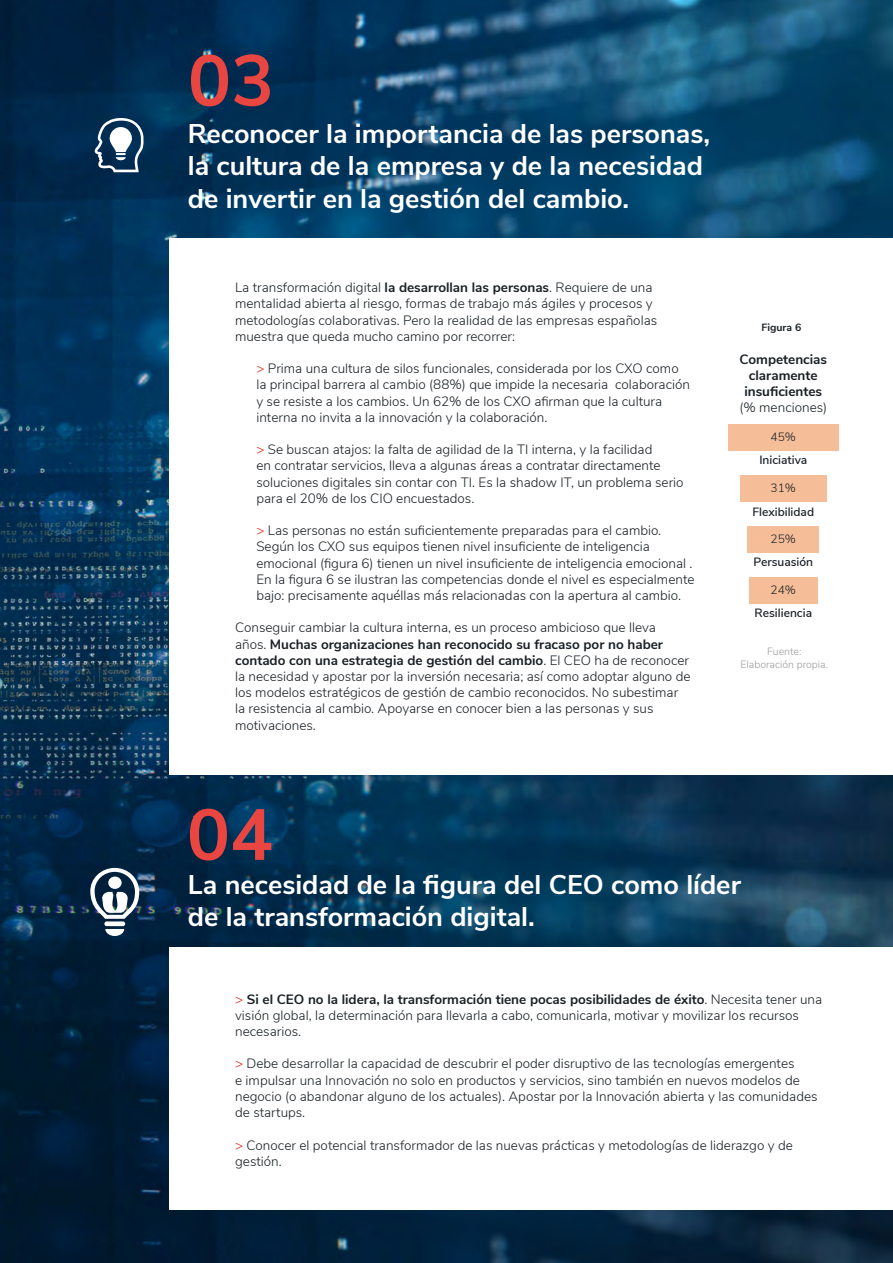
<style>
.page{position:relative;width:893px;height:1263px;background:#fff}
.page>*{position:absolute;margin:0;border:0;box-sizing:border-box;transform-origin:0 0}
.t1{font:700 72px "Nunito Sans";color:#e94541}
.t2{font:700 27px/32.4px "Nunito Sans";color:#fff}
.t3{font:300 13.5px/16.2px "Nunito Sans";color:#1a2025}
.t4{font:700 13.5px/16.2px "Nunito Sans";color:#1a2025;text-align:center}
.t5{font:600 12px "Nunito Sans";color:#1a2025}
.t6{font:300 12px "Nunito Sans";color:#1a2025}
.t7{font:300 10.5px/12.6px "Nunito Sans";color:#9d9d9c;text-align:center}
.t8{font:700 10.5px "Nunito Sans";color:#1a2025}
.s1{font-weight:700}
.s2{color:#e41f13}
</style>
<div class="page">
<img style="left:0;top:0;width:893px;height:1263px">
<div style="left:170px;top:238px;width:723px;height:537px;background:#fff"></div>
<div style="left:170px;top:948px;width:723px;height:262px;background:#fff"></div>
<div style="left:728px;top:424px;width:111px;height:27px;background:#f6be98"></div>
<div style="left:740px;top:475px;width:86px;height:27px;background:#f6be98"></div>
<div style="left:747px;top:526px;width:72px;height:27px;background:#f6be98"></div>
<div style="left:749px;top:577px;width:69px;height:27px;background:#f6be98"></div>
<div style="left:104px;top:921px;width:21px;height:5px;background:#fff;border-radius:2px"></div>
<svg style="left:105px;top:929px;width:19px;height:7px"></svg>
<svg style="left:90px;top:868px;width:50px;height:51px"></svg>
<svg style="left:108px;top:876px;width:14px;height:13px"></svg>
<div style="left:109px;top:877px;width:12px;height:11px;background:#fff;border-radius:50%"></div>
<svg style="left:95px;top:117px;width:50px;height:55px"></svg>
<h1 class="t1" style="left:188px;top:28px;width:88px">03</h1>
<h2 class="t2" style="left:188px;top:116px;width:524px">Reconocer la importancia de las personas, la cultura de la empresa y de la necesidad de invertir en la gestión del cambio.</h2>
<p class="t3" style="left:235px;top:279px;width:424px">La transformación digital <span class="s1">la desarrollan las personas</span>. Requiere de una mentalidad abierta al riesgo, formas de trabajo más ágiles y procesos y metodologías colaborativas. Pero la realidad de las empresas españolas muestra que queda mucho camino por recorrer:</p>
<p class="t3" style="left:256px;top:360px;width:435px"><span class="s2">&gt;</span> Prima una cultura de silos funcionales, considerada por los CXO como la principal barrera al cambio (88%) que impide la necesaria colaboración y se resiste a los cambios. Un 62% de los CXO afirman que la cultura interna no invita a la innovación y la colaboración.</p>
<p class="t3" style="left:256px;top:441px;width:429px"><span class="s2">&gt;</span> Se buscan atajos: la falta de agilidad de la TI interna, y la facilidad<br>en contratar servicios, lleva a algunas áreas a contratar directamente soluciones digitales sin contar con TI. Es la shadow IT, un problema serio para el 20% de los CIO encuestados.</p>
<p class="t3" style="left:256px;top:522px;width:440px"><span class="s2">&gt;</span> Las personas no están suficientemente preparadas para el cambio.<br>Según los CXO sus equipos tienen nivel insuficiente de inteligencia emocional (figura 6) tienen un nivel insuficiente de inteligencia emocional .<br>En la figura 6 se ilustran las competencias donde el nivel es especialmente bajo: precisamente aquéllas más relacionadas con la apertura al cambio.</p>
<p class="t3" style="left:235px;top:619px;width:457px">Conseguir cambiar la cultura interna, es un proceso ambicioso que lleva años. <span class="s1">Muchas organizaciones han reconocido su fracaso por no haber contado con una estrategia de gestión del cambio</span>. El CEO ha de reconocer la necesidad y apostar por la inversión necesaria; así como adoptar alguno de los modelos estratégicos de gestión de cambio reconocidos. No subestimar la resistencia al cambio. Apoyarse en conocer bien a las personas y sus motivaciones.</p>
<h1 class="t1" style="left:187px;top:782px;width:88px">04</h1>
<p class="t8" style="left:761px;top:319px;width:41px">Figura 6</p>
<p class="t4" style="left:739px;top:350px;width:89px">Competencias claramente insuficientes</p>
<p class="t3" style="left:739px;top:399px;width:89px">(% menciones)</p>
<p class="t6" style="left:771px;top:428px;width:27px">45%</p>
<p class="t5" style="left:759px;top:451px;width:49px">Iniciativa</p>
<p class="t6" style="left:771px;top:479px;width:27px">31%</p>
<p class="t5" style="left:752px;top:503px;width:63px">Flexibilidad</p>
<p class="t6" style="left:771px;top:530px;width:27px">25%</p>
<p class="t5" style="left:753px;top:553px;width:61px">Persuasión</p>
<p class="t6" style="left:771px;top:581px;width:27px">24%</p>
<p class="t5" style="left:755px;top:604px;width:59px">Resiliencia</p>
<p class="t7" style="left:740px;top:644px;width:89px">Fuente:<br>Elaboración propia.</p>
<h2 class="t2" style="left:188px;top:866px;width:555px">La necesidad de la figura del CEO como líder de la transformación digital.</h2>
<p class="t3" style="left:235px;top:990px;width:589px"><span class="s2">&gt;</span> <span class="s1">Si el CEO no la lidera, la transformación tiene pocas posibilidades de éxito</span>. Necesita tener una visión global, la determinación para llevarla a cabo, comunicarla, motivar y movilizar los recursos necesarios.</p>
<p class="t3" style="left:235px;top:1055px;width:584px"><span class="s2">&gt;</span> Debe desarrollar la capacidad de descubrir el poder disruptivo de las tecnologías emergentes<br>e impulsar una Innovación no solo en productos y servicios, sino también en nuevos modelos de negocio (o abandonar alguno de los actuales). Apostar por la Innovación abierta y las comunidades de startups.</p>
<p class="t3" style="left:235px;top:1136px;width:559px"><span class="s2">&gt;</span> Conocer el potencial transformador de las nuevas prácticas y metodologías de liderazgo y de gestión.</p>
</div>
